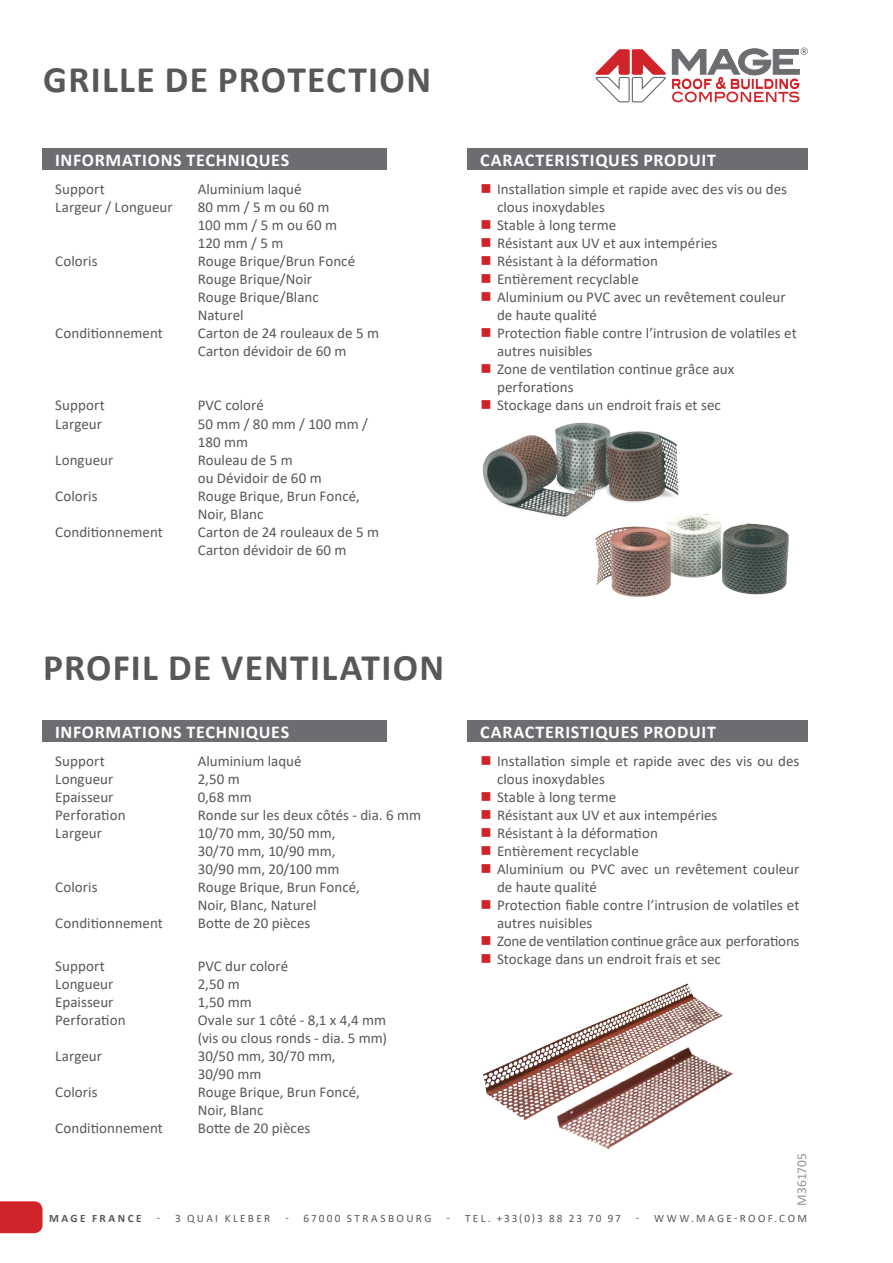
<style>
.page{position:relative;width:893px;height:1263px;background:#fff}
.page>*{position:absolute;margin:0;border:0;box-sizing:border-box;transform-origin:0 0}
.t1{font:700 37.5px "Calibri";letter-spacing:.035em;color:#57585a}
.t2{font:700 18px "Calibri";letter-spacing:.04em;color:#fff}
.t3{font:15px/18px "Calibri";letter-spacing:.005em;color:#57585a}
.t4{font:15px "Calibri";letter-spacing:-.015em;color:#57585a}
.t5{font:13.5px "Calibri";color:#939598}
.t6{font:11.25px "Calibri";letter-spacing:.21em;color:#57585a}
.t7{font:11.25px "Calibri";letter-spacing:.175em;color:#57585a}
.t8{font:700 11.25px "Calibri";letter-spacing:.215em;color:#57585a}
.s1{color:#d1232a}
</style>
<div class="page">
<svg style="left:0;top:1201px;width:43px;height:32px"></svg>
<svg style="left:595px;top:47px;width:213px;height:55px"></svg>
<div style="left:468px;top:149px;width:340px;height:21px;background:#6c6d70"></div>
<div style="left:43px;top:149px;width:344px;height:21px;background:#6c6d70"></div>
<div style="left:468px;top:721px;width:340px;height:21px;background:#6c6d70"></div>
<div style="left:43px;top:721px;width:344px;height:21px;background:#6c6d70"></div>
<img style="left:557px;top:1120px;width:100px;height:29px">
<img style="left:483px;top:983px;width:251px;height:137px">
<img style="left:482px;top:422px;width:209px;height:116px">
<h1 class="t1" style="left:43px;top:53px;width:389px">GRILLE DE PROTECTION</h1>
<p class="t2" style="left:55px;top:147px;width:236px">INFORMATIONS TECHNIQUES</p>
<p class="t2" style="left:480px;top:147px;width:237px">CARACTERISTIQUES PRODUIT</p>
<p class="t3" style="left:497px;top:180px;width:292px;text-indent:-16px"><span class="s1">■</span> Installation simple et rapide avec des vis ou des clous inoxydables</p>
<p class="t3" style="left:480px;top:216px;width:137px"><span class="s1">■</span> Stable à long terme</p>
<p class="t3" style="left:480px;top:234px;width:238px"><span class="s1">■</span> Résistant aux UV et aux intempéries</p>
<p class="t3" style="left:480px;top:252px;width:179px"><span class="s1">■</span> Résistant à la déformation</p>
<p class="t3" style="left:480px;top:270px;width:160px"><span class="s1">■</span> Entièrement recyclable</p>
<p class="t3" style="left:497px;top:288px;width:290px;text-indent:-16px"><span class="s1">■</span> Aluminium ou PVC avec un revêtement couleur de haute qualité</p>
<p class="t3" style="left:497px;top:324px;width:301px;text-indent:-16px"><span class="s1">■</span> Protection fiable contre l’intrusion de volatiles et autres nuisibles</p>
<p class="t3" style="left:497px;top:360px;width:239px;text-indent:-16px"><span class="s1">■</span> Zone de ventilation continue grâce aux perforations</p>
<p class="t3" style="left:480px;top:396px;width:242px"><span class="s1">■</span> Stockage dans un endroit frais et sec</p>
<p class="t3" style="left:198px;top:180px;width:183px">Aluminium laqué<br>80 mm / 5 m ou 60 m<br>100 mm / 5 m ou 60 m<br>120 mm / 5 m<br>Rouge Brique/Brun Foncé<br>Rouge Brique/Noir<br>Rouge Brique/Blanc<br>Naturel<br>Carton de 24 rouleaux de 5 m<br>Carton dévidoir de 60 m</p>
<p class="t3" style="left:55px;top:180px;width:119px">Support<br>Largeur / Longueur</p>
<p class="t3" style="left:55px;top:252px;width:44px">Coloris</p>
<p class="t3" style="left:55px;top:324px;width:109px">Conditionnement</p>
<p class="t3" style="left:198px;top:396px;width:183px">PVC coloré<br>50 mm / 80 mm / 100 mm /<br>180 mm<br>Rouleau de 5 m<br>ou Dévidoir de 60 m<br>Rouge Brique, Brun Foncé,<br>Noir, Blanc<br>Carton de 24 rouleaux de 5 m<br>Carton dévidoir de 60 m</p>
<p class="t3" style="left:55px;top:396px;width:51px">Support<br>Largeur</p>
<p class="t3" style="left:55px;top:450px;width:59px">Longueur</p>
<p class="t3" style="left:55px;top:486px;width:44px">Coloris</p>
<p class="t3" style="left:55px;top:522px;width:109px">Conditionnement</p>
<h1 class="t1" style="left:43px;top:641px;width:402px">PROFIL DE VENTILATION</h1>
<p class="t2" style="left:55px;top:719px;width:236px">INFORMATIONS TECHNIQUES</p>
<p class="t2" style="left:480px;top:719px;width:237px">CARACTERISTIQUES PRODUIT</p>
<p class="t3" style="left:497px;top:752px;width:304px;text-indent:-16px"><span class="s1">■</span> Installation simple et rapide avec des vis ou des clous inoxydables</p>
<p class="t3" style="left:480px;top:788px;width:137px"><span class="s1">■</span> Stable à long terme</p>
<p class="t3" style="left:480px;top:806px;width:238px"><span class="s1">■</span> Résistant aux UV et aux intempéries</p>
<p class="t3" style="left:480px;top:824px;width:179px"><span class="s1">■</span> Résistant à la déformation</p>
<p class="t3" style="left:480px;top:842px;width:160px"><span class="s1">■</span> Entièrement recyclable</p>
<p class="t3" style="left:497px;top:860px;width:304px;text-indent:-16px"><span class="s1">■</span> Aluminium ou PVC avec un revêtement couleur de haute qualité</p>
<p class="t3" style="left:497px;top:896px;width:304px;text-indent:-16px"><span class="s1">■</span> Protection fiable contre l’intrusion de volatiles et autres nuisibles</p>
<p class="t4" style="left:480px;top:931px;width:320px"><span class="s1">■</span> Zone de ventilation continue grâce aux perforations</p>
<p class="t3" style="left:480px;top:950px;width:242px"><span class="s1">■</span> Stockage dans un endroit frais et sec</p>
<p class="t3" style="left:198px;top:752px;width:225px">Aluminium laqué<br>2,50 m<br>0,68 mm<br>Ronde sur les deux côtés - dia. 6 mm<br>10/70 mm, 30/50 mm,<br>30/70 mm, 10/90 mm,<br>30/90 mm, 20/100 mm<br>Rouge Brique, Brun Foncé,<br>Noir, Blanc, Naturel<br>Botte de 20 pièces</p>
<p class="t3" style="left:198px;top:957px;width:191px">PVC dur coloré<br>2,50 m<br>1,50 mm<br>Ovale sur 1 côté - 8,1 x 4,4 mm (vis ou clous ronds - dia. 5 mm)<br>30/50 mm, 30/70 mm,<br>30/90 mm<br>Rouge Brique, Brun Foncé,<br>Noir, Blanc<br>Botte de 20 pièces</p>
<p class="t3" style="left:55px;top:752px;width:72px">Support<br>Longueur<br>Epaisseur<br>Perforation<br>Largeur</p>
<p class="t3" style="left:55px;top:878px;width:44px">Coloris</p>
<p class="t3" style="left:55px;top:914px;width:109px">Conditionnement</p>
<p class="t3" style="left:55px;top:957px;width:72px">Support<br>Longueur<br>Epaisseur<br>Perforation</p>
<p class="t3" style="left:55px;top:1047px;width:48px">Largeur</p>
<p class="t3" style="left:55px;top:1083px;width:44px">Coloris</p>
<p class="t3" style="left:55px;top:1119px;width:109px">Conditionnement</p>
<p class="t5" style="left:792px;top:1205px;width:54px;rotate:-90deg">M361705</p>
<p class="t8" style="left:49px;top:1210px;width:94px">MAGE FRANCE</p>
<p class="t6" style="left:157px;top:1210px;width:115px">- 3 QUAI KLEBER</p>
<p class="t6" style="left:285px;top:1210px;width:148px">- 67000 STRASBOURG</p>
<p class="t7" style="left:446px;top:1210px;width:176px">- TEL. +33(0)3 88 23 70 97</p>
<p class="t6" style="left:636px;top:1210px;width:173px">- WWW.MAGE-ROOF.COM</p>
</div>
